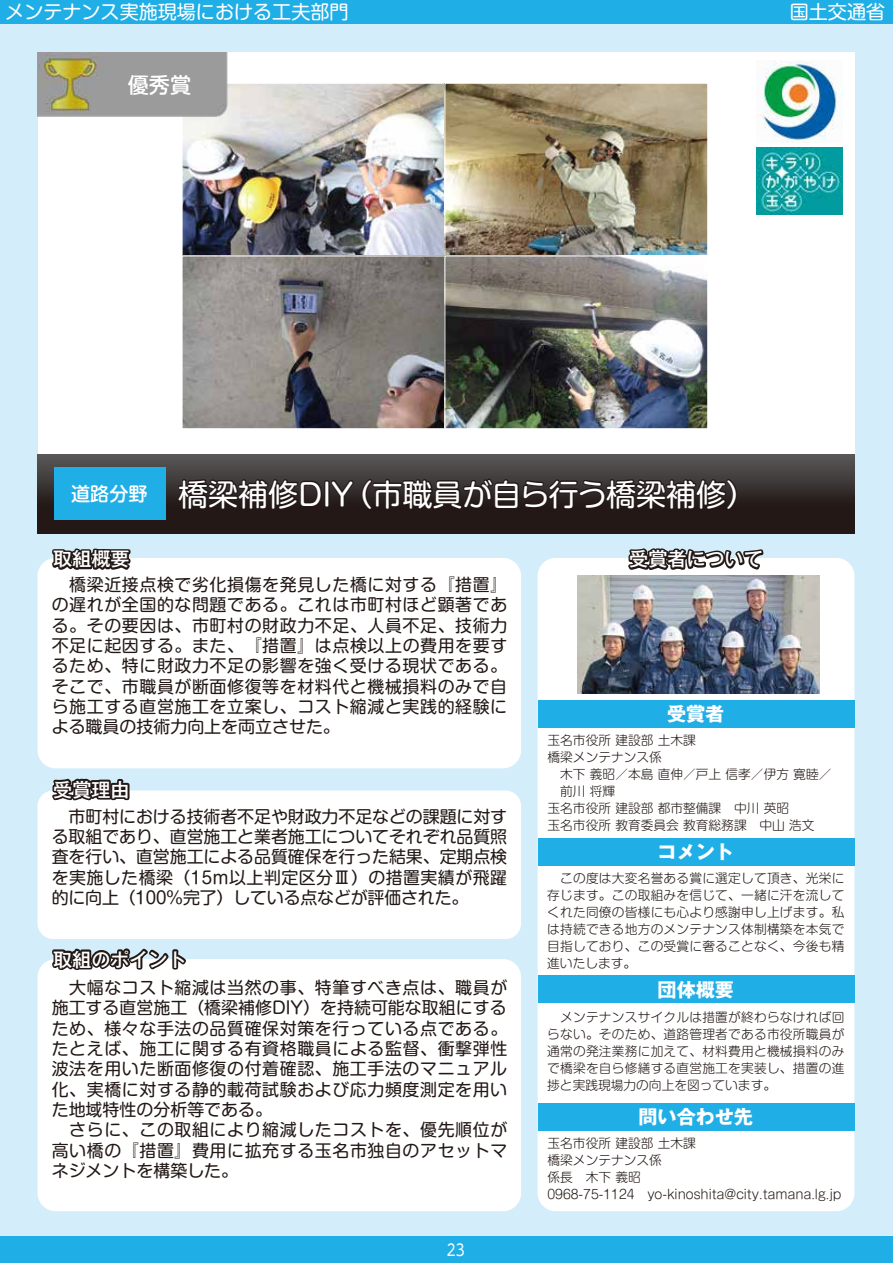
<style>
.page{position:relative;width:893px;height:1263px;background:#d3edfb}
.page>*{position:absolute;margin:0;border:0;box-sizing:border-box;transform-origin:0 0}
.t1{font:30px "Shin M Go Pro";color:#fff}
.t2{font:500 21.15px "Shin M Go Pro";color:#fff}
.t3{font:19.05px "Shin M Go Pro";color:#fff}
.t4{font:500 19.05px "Gothic MB101 Pro";color:#fff}
.t5{font:700 19.05px "Gothic MB101 Pro";color:#fff}
.t6{font:500 19.05px "Shin M Go Pro";color:#fff}
.t7{font:16.95px/20.4px "Shin M Go Pro";letter-spacing:.035em;color:#221815;text-align:justify}
.t8{font:15.9px "UD Shin M Go Pro";color:#fff;scale:.85 1}
.t9{font:300 12.75px/17px "Shin M Go Pro";color:#221815}
</style>
<div class="page">
<div style="left:38px;top:959px;width:483px;height:252px;background:#fff;border-radius:18px"></div>
<div style="left:38px;top:790px;width:483px;height:149px;background:#fff;border-radius:16px"></div>
<div style="left:38px;top:558px;width:483px;height:210px;background:#fff;border-radius:18px"></div>
<div style="left:538px;top:558px;width:316px;height:653px;background:#fff;border-radius:18px"></div>
<div style="left:0;top:0;width:893px;height:24px;background:#20aee6"></div>
<div style="left:0;top:1236px;width:893px;height:27px;background:#20aee6"></div>
<div style="left:38px;top:53px;width:816px;height:480px;background:#fff"></div>
<img style="left:184px;top:85px;width:522px;height:342px">
<div style="left:182px;top:83px;width:263px;height:173px;border:1px solid #fff"></div>
<div style="left:444px;top:83px;width:264px;height:173px;border:1px solid #fff"></div>
<div style="left:182px;top:256px;width:263px;height:173px;border:1px solid #fff"></div>
<div style="left:444px;top:256px;width:264px;height:173px;border:1px solid #fff"></div>
<img style="left:38px;top:53px;width:192px;height:65px">
<div style="left:38px;top:454px;width:816px;height:79px;background:linear-gradient(to bottom,#545353,#160905)"></div>
<div style="left:54px;top:467px;width:111px;height:53px;background:#20aee6"></div>
<svg style="left:49px;top:531px;width:85px;height:39px"></svg>
<svg style="left:628px;top:548px;width:136px;height:22px"></svg>
<svg style="left:45px;top:778px;width:86px;height:23px"></svg>
<svg style="left:51px;top:948px;width:135px;height:22px"></svg>
<svg style="left:177px;top:477px;width:146px;height:34px;background:#271e1c"></svg>
<div style="left:324px;top:480px;width:6px;height:27px;border:2px solid #221815"></div>
<svg style="left:330px;top:477px;width:408px;height:35px;background:#28201d"></svg>
<div style="left:538px;top:700px;width:316px;height:27px;background:#20aee6"></div>
<div style="left:538px;top:838px;width:316px;height:27px;background:#20aee6"></div>
<div style="left:538px;top:976px;width:316px;height:27px;background:#20aee6"></div>
<div style="left:538px;top:1103px;width:316px;height:27px;background:#20aee6"></div>
<img style="left:577px;top:575px;width:243px;height:119px">
<img style="left:756px;top:60px;width:87px;height:83px">
<img style="left:757px;top:147px;width:85px;height:68px">
<p class="t3" style="left:5px;top:-3px;width:345px">メンテナンス実施現場における工夫部門</p>
<p class="t3" style="left:790px;top:-3px;width:97px">国土交通省</p>
<p class="t2" style="left:128px;top:68px;width:65px">優秀賞</p>
<p class="t6" style="left:71px;top:478px;width:78px">道路分野</p>
<h1 class="t1" style="left:178px;top:470px;width:580px">橋梁補修DIY（市職員が自ら行う橋梁補修）</h1>
<p class="t4" style="left:53px;top:543px;width:78px">取組概要</p>
<p class="t4" style="left:629px;top:543px;width:135px">受賞者について</p>
<p class="t7" style="left:52px;top:572px;width:457px">　橋梁近接点検で劣化損傷を発見した橋に対する『措置』の遅れが全国的な問題である。これは市町村ほど顕著である。その要因は、市町村の財政力不足、人員不足、技術力不足に起因する。また、『措置』は点検以上の費用を要するため、特に財政力不足の影響を強く受ける現状である。そこで、市職員が断面修復等を材料代と機械損料のみで自ら施工する直営施工を立案し、コスト縮減と実践的経験による職員の技術力向上を両立させた。</p>
<p class="t4" style="left:53px;top:774px;width:78px">受賞理由</p>
<p class="t7" style="left:52px;top:804px;width:457px">　市町村における技術者不足や財政力不足などの課題に対する取組であり、直営施工と業者施工についてそれぞれ品質照査を行い、直営施工による品質確保を行った結果、定期点検を実施した橋梁（15m以上判定区分Ⅲ）の措置実績が飛躍的に向上（100％完了）している点などが評価された。</p>
<p class="t4" style="left:53px;top:943px;width:135px">取組のポイント</p>
<p class="t7" style="left:52px;top:975px;width:457px;text-align:left">　大幅なコスト縮減は当然の事、特筆すべき点は、職員が施工する直営施工（橋梁補修DIY）を持続可能な取組にするため、様々な手法の品質確保対策を行っている点である。たとえば、施工に関する有資格職員による監督、衝撃弾性波法を用いた断面修復の付着確認、施工手法のマニュアル化、実橋に対する静的載荷試験および応力頻度測定を用いた地域特性の分析等である。<br>　さらに、この取組により縮減したコストを、優先順位が高い橋の『措置』費用に拡充する玉名市独自のアセットマネジメントを構築した。</p>
<p class="t8" style="left:447px;top:1237px;width:23px">23</p>
<p class="t5" style="left:667px;top:698px;width:59px">受賞者</p>
<p class="t9" style="left:547px;top:730px;width:285px">玉名市役所建設部土木課<br>橋梁メンテナンス係<br>　木下義昭／本島直伸／戸上信孝／伊方寛睦／　前川将輝<br>玉名市役所建設部都市整備課　中川英昭<br>玉名市役所教育委員会教育総務課　中山浩文</p>
<p class="t5" style="left:658px;top:836px;width:78px">コメント</p>
<p class="t9" style="left:547px;top:868px;width:299px;text-align:justify">　この度は大変名誉ある賞に選定して頂き、光栄に存じます。この取組みを信じて、一緒に汗を流してくれた同僚の皆様にも心より感謝申し上げます。私は持続できる地方のメンテナンス体制構築を本気で目指しており、この受賞に奢ることなく、今後も精進いたします。</p>
<p class="t5" style="left:658px;top:974px;width:78px">団体概要</p>
<p class="t9" style="left:547px;top:1007px;width:299px;text-align:justify">　メンテナンスサイクルは措置が終わらなければ回らない。そのため、道路管理者である市役所職員が通常の発注業務に加えて、材料費用と機械損料のみで橋梁を自ら修繕する直営施工を実装し、措置の進捗と実践現場力の向上を図っています。</p>
<p class="t5" style="left:638px;top:1101px;width:116px">問い合わせ先</p>
<p class="t9" style="left:547px;top:1133px;width:295px">玉名市役所建設部土木課<br>橋梁メンテナンス係<br>係長　木下義昭<br>0968-75-1124 yo-kinoshita@city.tamana.lg.jp</p>
</div>
